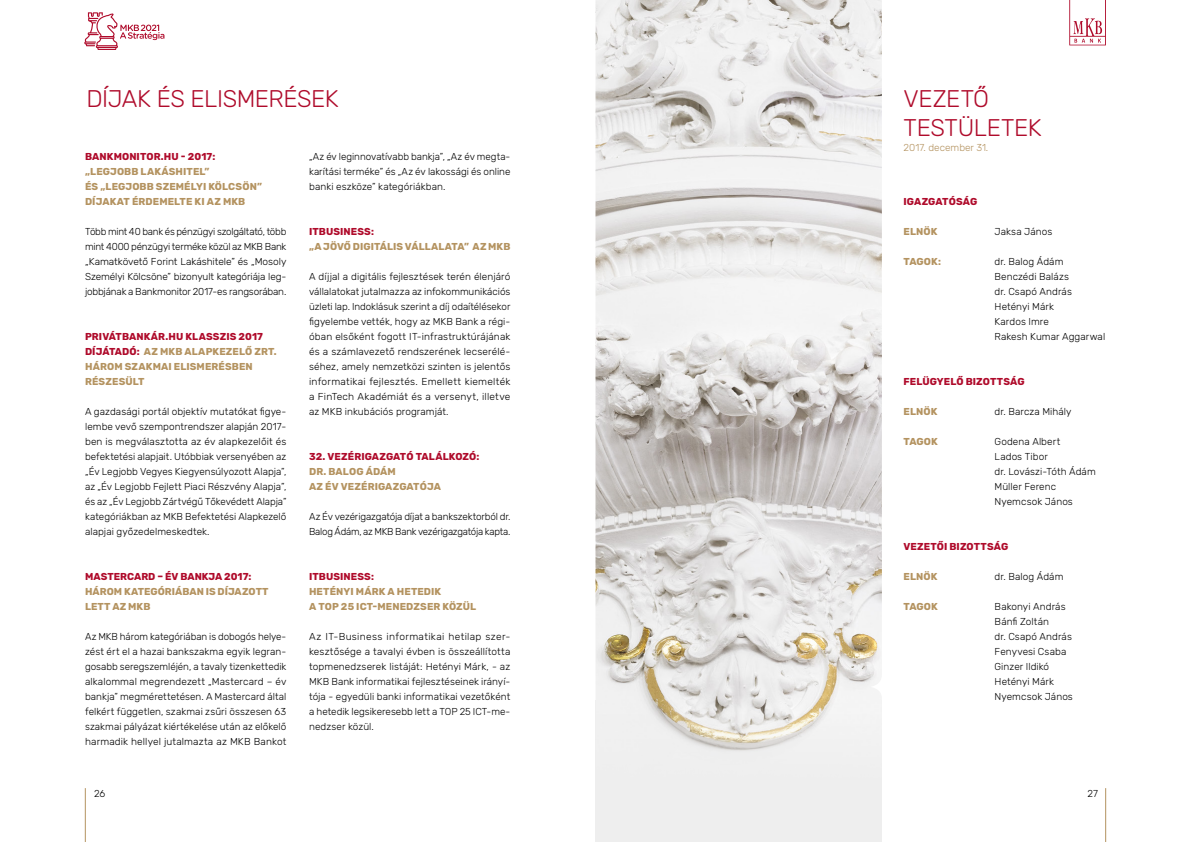
<style>
.page{position:relative;width:1191px;height:842px;background:#fff}
.page>*{position:absolute;margin:0;border:0;box-sizing:border-box;transform-origin:0 0}
.t1{font:300 24px/28.8px "Rubik";letter-spacing:-.02em;color:#af0b2b}
.t2{font:300 10px/15px "Rubik";letter-spacing:.005em;color:#000;text-align:justify}
.t3{font:700 10px/15px "Rubik";letter-spacing:.01em;color:#b49360}
.t4{font:700 10px "Rubik";letter-spacing:.01em;color:#af0b2b}
.t5{font:300 10px/15px "Rubik";letter-spacing:-.02em;color:#000}
.t6{font:300 10px "Rubik";color:#b49360}
.s1{color:#af0b2b}
</style>
<div class="page">
<hr style="left:1105px;top:788px;width:1px;height:54px;background:#b49360">
<svg style="left:1069px;top:0;width:37px;height:45px"></svg>
<hr style="left:85px;top:788px;width:1px;height:54px;background:#b49360">
<svg style="left:84px;top:12px;width:80px;height:38px"></svg>
<img style="left:595px;top:0;width:287px;height:842px">
<h1 class="t1" style="left:86px;top:85px;width:253px">DÍJAK ÉS ELISMERÉSEK</h1>
<h1 class="t1" style="left:903px;top:85px;width:140px">VEZETŐ<br>TESTÜLETEK</h1>
<p class="t6" style="left:903px;top:142px;width:86px">2017. december 31.</p>
<p class="t2" style="left:309px;top:149px;width:203px">„Az év leginnovatívabb bankja”, „Az év megta&shy;karítási terméke” és „Az év lakossági és online banki eszköze” kategóriákban.</p>
<p class="t4" style="left:309px;top:226px;width:66px">ITBUSINESS:</p>
<p class="t3" style="left:309px;top:239px;width:203px">„A JÖVŐ DIGITÁLIS VÁLLALATA” AZ MKB</p>
<p class="t2" style="left:309px;top:269px;width:203px">A díjjal a digitális fejlesztések terén élenjáró vállalatokat jutalmazza az infokommunikációs üzleti lap. Indoklásuk szerint a díj odaítélésekor figyelembe vették, hogy az MKB Bank a régi&shy;óban elsőként fogott IT-infrastruktúrájának és a számlavezető rendszerének lecserélé&shy;séhez, amely nemzetközi szinten is jelentős informatikai fejlesztés. Emellett kiemelték a FinTech Akadémiát és a versenyt, illetve az MKB inkubációs programját.</p>
<p class="t4" style="left:309px;top:451px;width:172px">32. VEZÉRIGAZGATÓ TALÁLKOZÓ:</p>
<p class="t3" style="left:309px;top:464px;width:133px">DR. BALOG ÁDÁM<br>AZ ÉV VEZÉRIGAZGATÓJA</p>
<p class="t5" style="left:309px;top:509px;width:203px">Az Év vezérigazgatója díjat a bankszektorból dr.<br>Balog Ádám, az MKB Bank vezérigazgatója kapta.</p>
<p class="t4" style="left:309px;top:571px;width:66px">ITBUSINESS:</p>
<p class="t3" style="left:309px;top:584px;width:169px">HETÉNYI MÁRK A HETEDIK<br>A TOP 25 ICT-MENEDZSER KÖZÜL</p>
<p class="t2" style="left:309px;top:629px;width:203px">Az IT-Business informatikai hetilap szer&shy;kesztősége a tavalyi évben is összeállította topmenedzserek listáját: Hetényi Márk, - az MKB Bank informatikai fejlesztéseinek irányí&shy;tója - egyedüli banki informatikai vezetőként a hetedik legsikeresebb lett a TOP 25 ICT-me&shy;nedzser közül.</p>
<p class="t4" style="left:85px;top:151px;width:132px">BANKMONITOR.HU - 2017:</p>
<p class="t3" style="left:85px;top:164px;width:178px">„LEGJOBB LAKÁSHITEL”<br>ÉS „LEGJOBB SZEMÉLYI KÖLCSÖN”<br>DÍJAKAT ÉRDEMELTE KI AZ MKB</p>
<p class="t2" style="left:85px;top:224px;width:203px">Több mint 40 bank és pénzügyi szolgáltató, több mint 4000 pénzügyi terméke közül az MKB Bank „Kamatkövető Forint Lakáshitele” és „Mosoly Személyi Kölcsöne” bizonyult kategóriája leg&shy;jobbjának a Bankmonitor 2017-es rangsorában.</p>
<p class="t3" style="left:85px;top:329px;width:193px"><span class="s1">PRIVÁTBANKÁR.HU KLASSZIS 2017<br>DÍJÁTADÓ:</span> AZ MKB ALAPKEZELŐ ZRT.<br>HÁROM SZAKMAI ELISMERÉSBEN<br>RÉSZESÜLT</p>
<p class="t2" style="left:85px;top:404px;width:203px">A gazdasági portál objektív mutatókat figye&shy;lembe vevő szempontrendszer alapján 2017- ben is megválasztotta az év alapkezelőit és befektetési alapjait. Utóbbiak versenyében az „Év Legjobb Vegyes Kiegyensúlyozott Alapja”, az „Év Legjobb Fejlett Piaci Részvény Alapja”, és az „Év Legjobb Zártvégű Tőkevédett Alapja” kategóriákban az MKB Befektetési Alapkezelő alapjai győzedelmeskedtek.</p>
<p class="t4" style="left:85px;top:571px;width:168px">MASTERCARD – ÉV BANKJA 2017:</p>
<p class="t3" style="left:85px;top:584px;width:185px">HÁROM KATEGÓRIÁBAN IS DÍJAZOTT<br>LETT AZ MKB</p>
<p class="t2" style="left:85px;top:629px;width:203px">Az MKB három kategóriában is dobogós helye&shy;zést ért el a hazai bankszakma egyik legran&shy;gosabb seregszemléjén, a tavaly tizenkettedik alkalommal megrendezett „Mastercard – év bankja” megmérettetésen. A Mastercard által felkért független, szakmai zsűri összesen 63 szakmai pályázat kiértékelése után az előkelő harmadik hellyel jutalmazta az MKB Bankot</p>
<p class="t4" style="left:903px;top:196px;width:75px">IGAZGATÓSÁG</p>
<p class="t3" style="left:903px;top:224px;width:35px">ELNÖK</p>
<p class="t2" style="left:994px;top:224px;width:59px">Jaksa János</p>
<p class="t3" style="left:903px;top:254px;width:39px">TAGOK:</p>
<p class="t2" style="left:994px;top:254px;width:112px;text-align:left">dr. Balog Ádám<br>Benczédi Balázs<br>dr. Csapó András<br>Hetényi Márk<br>Kardos Imre<br>Rakesh Kumar Aggarwal</p>
<p class="t4" style="left:903px;top:376px;width:122px">FELÜGYELŐ BIZOTTSÁG</p>
<p class="t3" style="left:903px;top:404px;width:35px">ELNÖK</p>
<p class="t2" style="left:994px;top:404px;width:78px">dr. Barcza Mihály</p>
<p class="t3" style="left:903px;top:434px;width:36px">TAGOK</p>
<p class="t2" style="left:994px;top:434px;width:103px;text-align:left">Godena Albert<br>Lados Tibor<br>dr. Lovászi-Tóth Ádám<br>Müller Ferenc<br>Nyemcsok János</p>
<p class="t4" style="left:903px;top:541px;width:106px">VEZETŐI BIZOTTSÁG</p>
<p class="t3" style="left:903px;top:569px;width:35px">ELNÖK</p>
<p class="t2" style="left:994px;top:569px;width:70px">dr. Balog Ádám</p>
<p class="t3" style="left:903px;top:599px;width:36px">TAGOK</p>
<p class="t2" style="left:994px;top:599px;width:80px;text-align:left">Bakonyi András<br>Bánfi Zoltán<br>dr. Csapó András<br>Fenyvesi Csaba<br>Ginzer Ildikó<br>Hetényi Márk<br>Nyemcsok János</p>
<p class="t2" style="left:94px;top:787px;width:13px">26</p>
<p class="t2" style="left:1087px;top:787px;width:12px">27</p>
</div>
